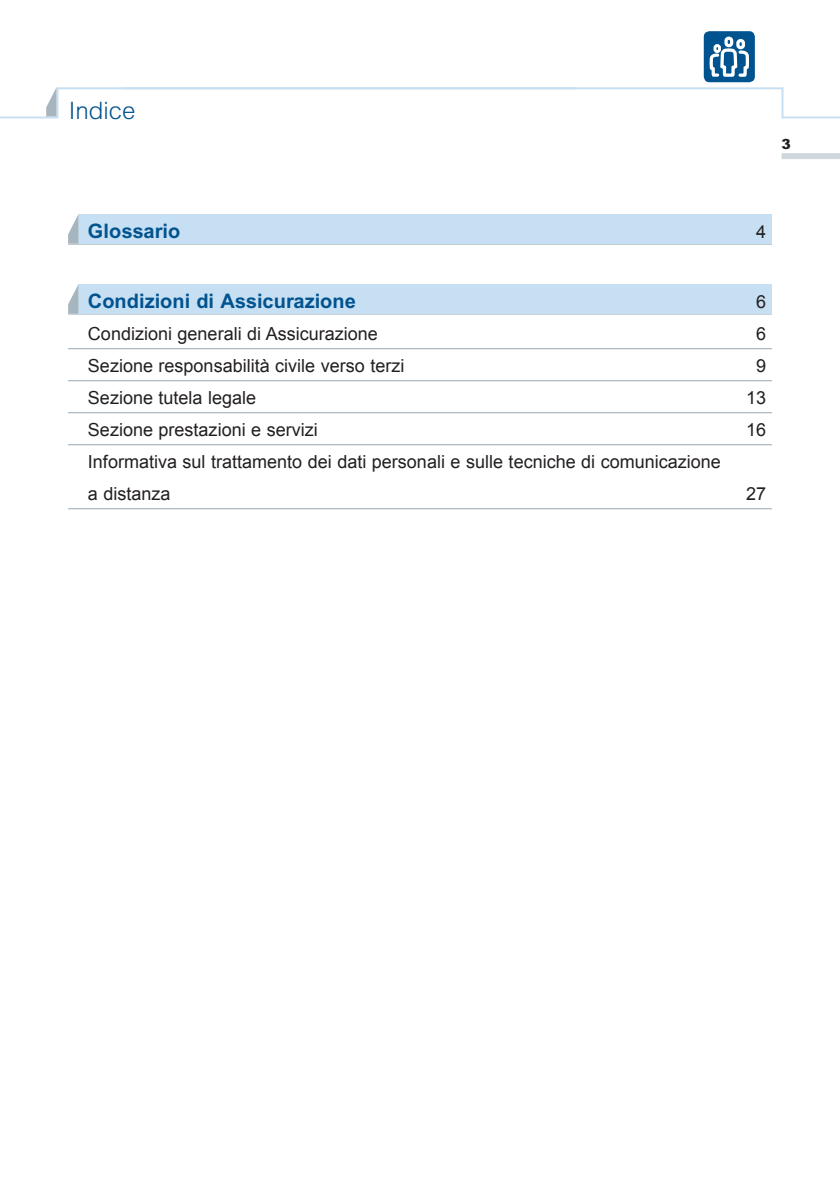
<style>
.page{position:relative;width:840px;height:1191px;background:#fff}
.page>*{position:absolute;margin:0;border:0;box-sizing:border-box;transform-origin:0 0}
.t1{font:300 24px "Arial";color:#01538f}
.t2{font:700 20px "Arial";color:#01538f}
.t3{font:18px/32px "Arial";color:#231f20}
.t4{font:900 14px "Arial";color:#231f20}
</style>
<div class="page">
<div style="left:781px;top:153px;width:58px;height:6px;background:#cfd8dd"></div>
<hr style="left:68px;top:243px;width:703px;height:2px;background:#a7b6be">
<hr style="left:68px;top:313px;width:703px;height:1px;background:#a7b6be">
<hr style="left:68px;top:348px;width:703px;height:1px;background:#a7b6be">
<hr style="left:68px;top:380px;width:703px;height:1px;background:#a7b6be">
<hr style="left:68px;top:412px;width:703px;height:1px;background:#a7b6be">
<hr style="left:68px;top:444px;width:703px;height:1px;background:#a7b6be">
<hr style="left:68px;top:508px;width:703px;height:1px;background:#a7b6be">
<div style="left:78px;top:214px;width:693px;height:29px;background:#c7dff2"></div>
<svg style="left:68px;top:215px;width:10px;height:28px"></svg>
<div style="left:78px;top:284px;width:693px;height:29px;background:#c7dff2"></div>
<svg style="left:68px;top:285px;width:10px;height:28px"></svg>
<svg style="left:577px;top:31px;width:262px;height:88px"></svg>
<svg style="left:0;top:87px;width:577px;height:32px"></svg>
<p class="t1" style="left:69px;top:96px;width:68px">Indice</p>
<p class="t4" style="left:781px;top:135px;width:11px">3</p>
<p class="t2" style="left:88px;top:219px;width:94px">Glossario</p>
<p class="t3" style="left:755px;top:215px;width:12px">4</p>
<p class="t2" style="left:88px;top:289px;width:269px">Condizioni di Assicurazione</p>
<p class="t3" style="left:755px;top:285px;width:12px">6</p>
<p class="t3" style="left:88px;top:317px;width:291px">Condizioni generali di Assicurazione</p>
<p class="t3" style="left:755px;top:317px;width:12px">6</p>
<p class="t3" style="left:88px;top:349px;width:318px">Sezione responsabilità civile verso terzi</p>
<p class="t3" style="left:755px;top:349px;width:12px">9</p>
<p class="t3" style="left:88px;top:381px;width:170px">Sezione tutela legale</p>
<p class="t3" style="left:745px;top:381px;width:22px">13</p>
<p class="t3" style="left:88px;top:413px;width:231px">Sezione prestazioni e servizi</p>
<p class="t3" style="left:745px;top:413px;width:22px">16</p>
<p class="t3" style="left:88px;top:445px;width:634px">Informativa sul trattamento dei dati personali e sulle tecniche di comunicazione a distanza</p>
<p class="t3" style="left:745px;top:477px;width:22px">27</p>
</div>
